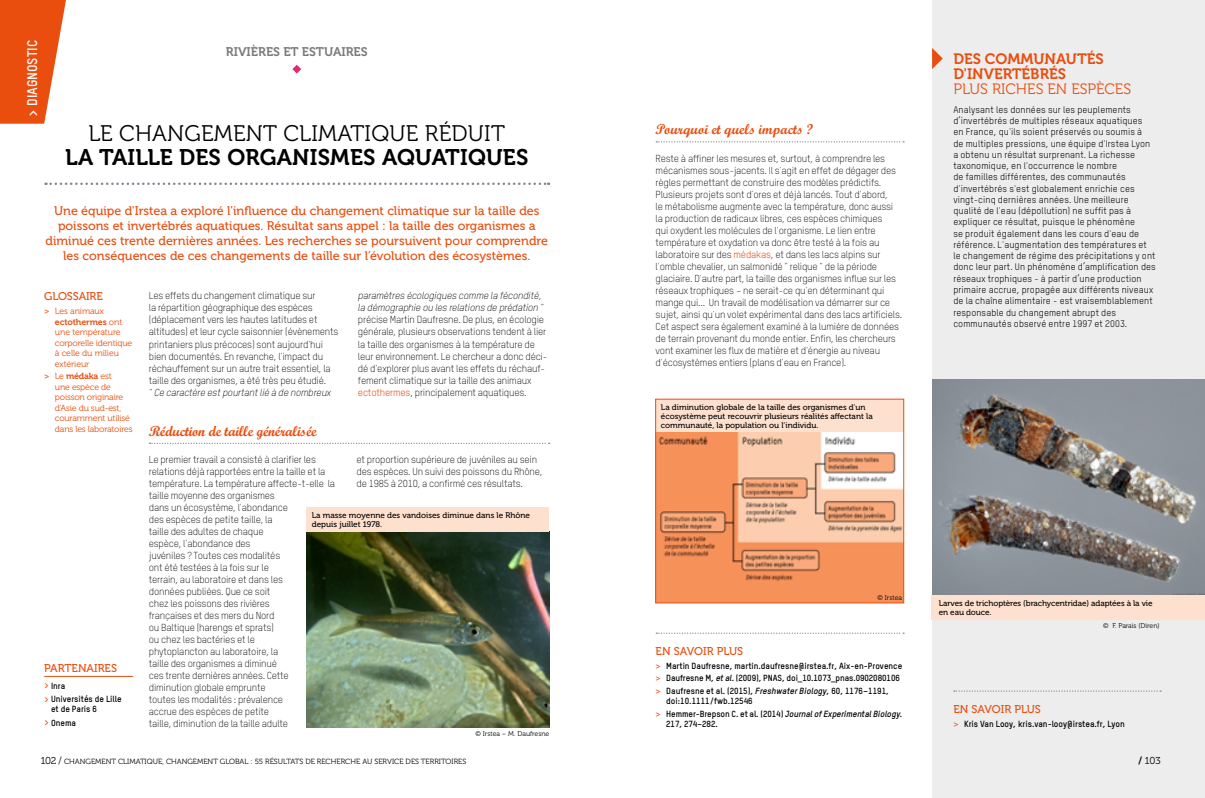
<style>
.page{position:relative;width:1205px;height:798px;background:#fff}
.page>*{position:absolute;margin:0;border:0;box-sizing:border-box;transform-origin:0 0}
.t1{font:22.5px "Museo 700";letter-spacing:.01em;color:#000}
.t2{font:22.5px "Museo 300";letter-spacing:.01em;color:#000}
.t3{font:15px/15px "Museo 700";color:#e94e0f}
.t4{font:15px "Museo 300";color:#e94e0f}
.t5{font:14.38px "Script MT Bold";letter-spacing:-.01em;color:#e94e0f}
.t6{font:700 13.75px "TSTAR";color:#fff}
.t7{font:12.5px/15px "Museo 500";color:#e94e0f;text-align:center}
.t8{font:12.5px "Museo 700";color:#7c7b7b}
.t9{font:11.25px "Museo 500";color:#e94e0f}
.t10{font:300 10px/12px "TSTAR";letter-spacing:-.02em;color:#000}
.t11{font:italic 300 10px/12px "TSTAR";letter-spacing:-.02em;color:#000}
.t12{font:10px "Museo 300";color:#000}
.t13{font:9.38px/11.2px "TSTAR";letter-spacing:.01em;color:#000}
.t14{font:700 8.75px/12.2px "TSTAR";color:#000}
.t15{font:8.75px/10.5px "Museo 300";letter-spacing:-.02em;color:#e94e0f}
.t16{font:8.75px "Museo 700";letter-spacing:-.01em;color:#e94e0f}
.t17{font:8.12px/9.4px "Museo 500";color:#000}
.t18{font:7.5px "Museo 300";color:#000}
.t19{font:6.88px "Museo 300";color:#000}
.s1{font-family:"Museo 500"}
.s2{font-family:"Museo 300"}
.s3{color:#e94e0f}
.s4{font-weight:400;color:#e94e0f}
.s5{font-style:italic}
.s6{font-family:"Museo 500";font-weight:400;color:#e94e0f}
.s7{font-size:10px}
.s8{font-family:"Museo 700"}
</style>
<div class="page">
<svg style="left:656px;top:141px;width:248px;height:1px"></svg>
<svg style="left:46px;top:182px;width:503px;height:3px"></svg>
<svg style="left:149px;top:442px;width:401px;height:2px"></svg>
<hr style="left:44px;top:675px;width:89px;height:1px;background:#e94e0f">
<div style="left:932px;top:0;width:273px;height:797px;background:#ededed"></div>
<img style="left:932px;top:379px;width:273px;height:215px">
<svg style="left:932px;top:48px;width:11px;height:21px"></svg>
<div style="left:931px;top:594px;width:274px;height:25px;background:#fde0ce"></div>
<svg style="left:0;top:0;width:66px;height:124px"></svg>
<svg style="left:656px;top:632px;width:248px;height:1px"></svg>
<svg style="left:954px;top:690px;width:207px;height:1px"></svg>
<img style="left:306px;top:531px;width:243px;height:195px">
<div style="left:306px;top:507px;width:243px;height:24px;background:#fde0ce"></div>
<svg style="left:292px;top:65px;width:9px;height:9px"></svg>
<div style="left:656px;top:399px;width:248px;height:33px;background:#fde0ce"></div>
<img style="left:657px;top:432px;width:245px;height:169px">
<div style="left:655px;top:399px;width:249px;height:204px;border:1px solid #e94e0f"></div>
<h3 class="t6" style="left:24px;top:117px;width:76px;rotate:-90deg">&gt; diagnostic</h3>
<p class="t8" style="left:226px;top:45px;width:41px">RIVIÈRES</p>
<p class="t8" style="left:283px;top:45px;width:58px">ET ESTUAIRES</p>
<h1 class="t2" style="left:89px;top:121px;width:418px">Le changement climatique réduit</h1>
<h1 class="t1" style="left:65px;top:144px;width:259px">LA TAILLE DES ORGANISMES</h1>
<h1 class="t1" style="left:382px;top:144px;width:134px">AQUATIQUES</h1>
<p class="t7" style="left:46px;top:203px;width:504px">Une équipe d'Irstea a exploré l'influence du changement climatique sur la taille des poissons et invertébrés aquatiques. Résultat sans appel : la taille des organismes a diminué ces trente dernières années. Les recherches se poursuivent pour comprendre les conséquences de ces changements de taille sur l’évolution des écosystèmes.</p>
<p class="t9" style="left:44px;top:290px;width:22px">glossai</p>
<p class="t9" style="left:90px;top:290px;width:14px">re</p>
<p class="t15" style="left:44px;top:306px;width:61px"><span class="s1">&gt;</span> Les animaux</p>
<p class="t16" style="left:55px;top:317px;width:69px">ECTOTHERMES <span class="s2">ont</span></p>
<p class="t15" style="left:55px;top:327px;width:79px">une température corporelle identique à celle du milieu extérieur</p>
<p class="t16" style="left:44px;top:371px;width:69px"><span class="s1">&gt;</span> <span class="s2">Le</span> MÉDAKA <span class="s2">est</span></p>
<p class="t15" style="left:55px;top:381px;width:79px">une espèce de poisson originaire d'Asie du sud-est, couramment utilisé dans les laboratoires</p>
<p class="t9" style="left:44px;top:661px;width:28px">partenai</p>
<p class="t9" style="left:98px;top:661px;width:14px">res</p>
<p class="t14" style="left:44px;top:678px;width:79px;line-height:13.5px"><span class="s3">&gt;</span> Inra<br><span class="s3">&gt;</span> U niversités de Lille</p>
<p class="t14" style="left:44px;top:702px;width:54px;line-height:13.5px;text-indent:7px">et de Paris 6 <span class="s3">&gt;</span> Onema</p>
<p class="t10" style="left:149px;top:290px;width:191px">Les effets du changement climatique sur<br>la répartition géographique des espèces (déplacement vers les hautes latitudes et altitudes) et leur cycle saisonnier (évènements printaniers plus précoces) sont aujourd'hui bien documentés. En revanche, l'impact du réchauffement sur un autre trait essentiel, la taille des organismes, a été très peu étudié.</p>
<p class="t11" style="left:149px;top:386px;width:184px">" Ce caractère est pourtant lié à de nombreux</p>
<p class="t11" style="left:358px;top:290px;width:187px">paramètres écologiques comme la fécondité, la démographie ou les relations de prédation "</p>
<p class="t10" style="left:358px;top:314px;width:191px">précise Martin Daufresne. De plus, en écologie générale, plusieurs observations tendent à lier la taille des organismes à la température de leur environnement. Le chercheur a donc déci&shy;dé d'explorer plus avant les effets du réchauf&shy;fement climatique sur la taille des animaux <span class="s4">ectothermes</span>, principalement aquatiques.</p>
<h3 class="t5" style="left:149px;top:422px;width:169px">Réduction de taille généralisée</h3>
<p class="t10" style="left:149px;top:453px;width:188px">Le premier travail a consisté à clarifier les relations déjà rapportées entre la taille et la température. La température affecte-t-elle la taille moyenne des organismes<br>dans un écosystème, l'abondance<br>des espèces de petite taille, la<br>taille des adultes de chaque<br>espèce, l'abondance des<br>juvéniles ? Toutes ces modalités<br>ont été testées à la fois sur le<br>terrain, au laboratoire et dans les<br>données publiées. Que ce soit<br>chez les poissons des rivières<br>françaises et des mers du Nord<br>ou Baltique (harengs et sprats)<br>ou chez les bactéries et le<br>phytoplancton au laboratoire, la<br>taille des organismes a diminué<br>ces trente dernières années. Cette<br>diminution globale emprunte<br>toutes les modalités : prévalence<br>accrue des espèces de petite<br>taille, diminution de la taille adulte</p>
<p class="t10" style="left:357px;top:453px;width:187px">et proportion supérieure de juvéniles au sein des espèces. Un suivi des poissons du Rhône, de 1985 à 2010, a confirmé ces résultats.</p>
<p class="t17" style="left:312px;top:510px;width:220px">La masse moyenne des vandoises diminue dans le Rhône depuis juillet 1978.</p>
<p class="t19" style="left:475px;top:729px;width:75px">© Irstea – M. Daufresne</p>
<h3 class="t5" style="left:656px;top:120px;width:159px">Pourquoi et quels impacts ?</h3>
<p class="t10" style="left:656px;top:152px;width:248px">Reste à affiner les mesures et, surtout, à comprendre les mécanismes sous-jacents. Il s'agit en effet de dégager des règles permettant de construire des modèles prédictifs.<br>Plusieurs projets sont d'ores et déjà lancés. Tout d'abord,<br>le métabolisme augmente avec la température, donc aussi la production de radicaux libres, ces espèces chimiques<br>qui oxydent les molécules de l'organisme. Le lien entre température et oxydation va donc être testé à la fois au laboratoire sur des <span class="s4">médakas</span>, et dans les lacs alpins sur l'omble chevalier, un salmonidé " relique " de la période glaciaire. D'autre part, la taille des organismes influe sur les réseaux trophiques – ne serait-ce qu'en déterminant qui mange qui... Un travail de modélisation va démarrer sur ce sujet, ainsi qu'un volet expérimental dans des lacs artificiels.<br>Cet aspect sera également examiné à la lumière de données de terrain provenant du monde entier. Enfin, les chercheurs vont examiner les flux de matière et d'énergie au niveau d'écosystèmes entiers (plans d'eau en France)<span class="s5">.</span></p>
<p class="t17" style="left:661px;top:402px;width:213px">La diminution globale de la taille des organismes d'un écosystème peut recouvrir plusieurs réalités affectant la communauté, la population ou l’individu.</p>
<h2 class="t3" style="left:953px;top:52px;width:151px;text-indent:80px">UNAUTÉS<br>D'INVERTÉBRÉS</h2>
<h2 class="t4" style="left:953px;top:81px;width:179px">plus riches en espèces</h2>
<p class="t13" style="left:953px;top:104px;width:204px">Analysant les données sur les peuplements d’invertébrés de multiples réseaux aquatiques<br>en France, qu'ils soient préservés ou soumis à<br>de multiples pressions, une équipe d'Irstea Lyon a obtenu un résultat surprenant. La richesse taxonomique, en l'occurrence le nombre<br>de familles différentes, des communautés d'invertébrés s'est globalement enrichie ces vingt-cinq dernières années. Une meilleure qualité de l'eau (dépollution) ne suffit pas à expliquer ce résultat, puisque le phénomène<br>se produit également dans les cours d'eau de référence. L'augmentation des températures et le changement de régime des précipitations y ont donc leur part. Un phénomène d’amplification des réseaux trophiques - à partir d’une production primaire accrue, propagée aux différents niveaux de la chaîne alimentaire - est vraisemblablement responsable du changement abrupt des communautés observé entre 1997 et 2003.</p>
<h2 class="t3" style="left:953px;top:52px;width:10px">DES</h2>
<h2 class="t3" style="left:985px;top:52px;width:24px">COMM</h2>
<p class="t19" style="left:877px;top:593px;width:26px">© Irstea</p>
<p class="t9" style="left:656px;top:644px;width:88px">En savoir plus</p>
<p class="t14" style="left:656px;top:659px;width:248px"><span class="s6">&gt;</span> Martin Daufresne, martin.daufresne@irstea.fr, Aix-en-Provence <span class="s6">&gt;</span> Daufresne M, <span class="s5">et al.</span> (2009), PNAS, doi_10.1073_pnas.0902080106 <span class="s6">&gt;</span> Daufresne et al. (2015), <span class="s5">Freshwater Biology</span>, 60, 1176–1191,</p>
<p class="t14" style="left:656px;top:694px;width:248px;text-indent:11px">doi:10.1111/fwb.12546<br><span class="s6">&gt;</span> Hemmer-Brepson C. et al. (2014) <span class="s5">Journal of Experimental Biology</span>.</p>
<p class="t14" style="left:666px;top:717px;width:53px">217, 274–282.</p>
<p class="t17" style="left:939px;top:598px;width:215px">Larves de trichoptères (brachycentridae) adaptées à la vie en eau douce.</p>
<p class="t19" style="left:1103px;top:621px;width:58px">© F. Parais (Diren)</p>
<p class="t9" style="left:953px;top:702px;width:88px">En savoir plus</p>
<p class="t14" style="left:953px;top:717px;width:173px"><span class="s6">&gt;</span> Kris Van Looy, kris.van-looy@irstea.fr, Lyon</p>
<p class="t18" style="left:41px;top:757px;width:427px"><span class="s7">102 /</span> Changement climatique, changement global : 55 résultats de recherche au service des territoires</p>
<p class="t12" style="left:1138px;top:755px;width:24px"><span class="s8">/</span> 103</p>
</div>
